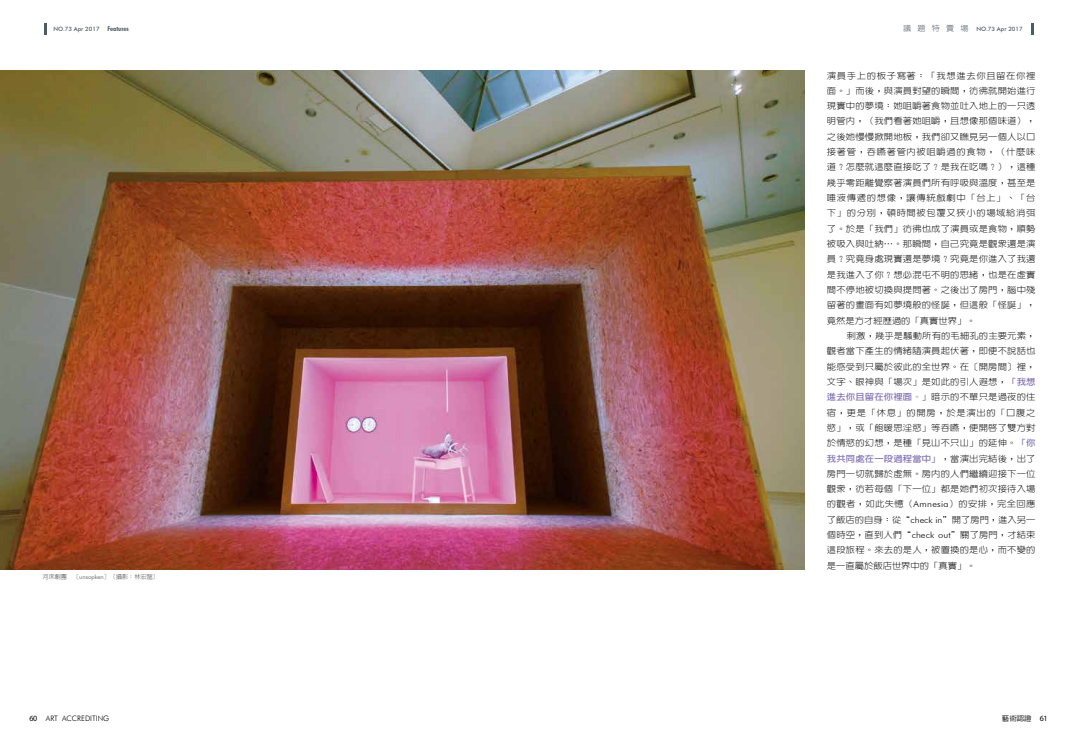
<style>
.page{position:relative;width:1078px;height:738px;background:#fff}
.page>*{position:absolute;margin:0;border:0;box-sizing:border-box;transform-origin:0 0}
.t1{font:300 8.6px/15.3px "AR New Hei B5";letter-spacing:.02em;color:#000;text-align:justify;scale:1.08 1}
.t2{font:300 7.5px "Futura BT";color:#000}
.t3{font:500 6.8px "Lin Gothic";color:#000;scale:1.1 1}
.t4{font:300 6px "AR New Hei B5";color:#4c4948}
.t5{font:500 5.9px "Futura BT";color:#4d5c63}
.s1{font-weight:700;font-stretch:condensed;font-size:6.5px}
.s2{font-family:"AR New Hei B5";font-weight:300;font-size:7.5px}
.s3{font-weight:700;color:#796baf}
.s4{font-family:"Futura BT"}
.s5{font-family:"Myriad Pro";font-weight:400;font-size:8px}
</style>
<div class="page">
<svg style="left:44px;top:23px;width:2px;height:11px"></svg>
<svg style="left:1031px;top:23px;width:3px;height:11px"></svg>
<img style="left:0;top:71px;width:804px;height:497px">
<p class="t5" style="left:53px;top:25px;width:77px">NO.73 Apr 2017 <span class="s1">Features</span></p>
<p class="t5" style="left:902px;top:25px;width:121px"><span class="s2">議 題 特 賣 場</span> NO.73 Apr 2017</p>
<p class="t1" style="left:826px;top:68px;width:194px">演員手上的板子寫著：「我想進去你且留在你裡面。」而後，與演員對望的瞬間，彷彿就開始進行現實中的夢境：她咀嚼著食物並吐入地上的一只透明管內，（我們看著她咀嚼，且想像那個味道），之後她慢慢掀開地板，我們卻又瞧見另一個人以口接著管，吞嚥著管內被咀嚼過的食物，（什麼味道？怎麼就這麼直接吃了？是我在吃嗎？），這種幾乎零距離覺察著演員們所有呼吸與溫度，甚至是唾液傳遞的想像，讓傳統戲劇中「台上」、「台下」的分別，頓時間被包覆又狹小的場域給消弭了。於是「我們」彷彿也成了演員或是食物，順勢被吸入與吐納⋯。那瞬間，自己究竟是觀眾還是演員？究竟身處現實還是夢境？究竟是你進入了我還是我進入了你？想必混屯不明的思緒，也是在虛實間不停地被切換與提問著。之後出了房門，腦中殘留著的畫面有如夢境般的怪誕，但這般「怪誕」，竟然是方才經歷過的「真實世界」。</p>
<p class="t1" style="left:826px;top:328px;width:194px;text-indent:20px">刺激，幾乎是騷動所有的毛細孔的主要元素，觀者當下產生的情緒隨演員起伏著，即便不說話也能感受到只屬於彼此的全世界。在〔開房間〕裡，文字、眼神與「場次」是如此的引人遐想，<span class="s3">「我想進去你且留在你裡面。」</span>暗示的不單只是過夜的住宿，更是「休息」的開房，於是演出的「口腹之慾」，或「飽暖思淫慾」等吞嚥，便開啟了雙方對於情慾的幻想，是種「見山不只山」的延伸。<span class="s3">「你我共同處在一段過程當中」</span>，當演出完結後，出了房門一切就歸於虛無。房內的人們繼續迎接下一位觀眾，彷若每個「下一位」都是她們初次接待入場的觀者，如此失憶（<span class="s4">Amnesia</span>）的安排，完全回應了飯店的自身：從“<span class="s4">check in</span>”開了房門，進入另一個時空，直到人們“<span class="s4">check out</span>”關了房門，才結束這段旅程。來去的是人，被置換的是心，而不變的是一直屬於飯店世界中的「真實」。</p>
<p class="t4" style="left:43px;top:573px;width:118px">河床劇團　〔<span class="s4">unsopken</span>〕（攝影：林宏龍）</p>
<p class="t2" style="left:30px;top:713px;width:81px"><span class="s5">60</span> ART ACCREDITING</p>
<p class="t3" style="left:1001px;top:714px;width:43px">藝術認證 <span class="s5">61</span></p>
</div>
